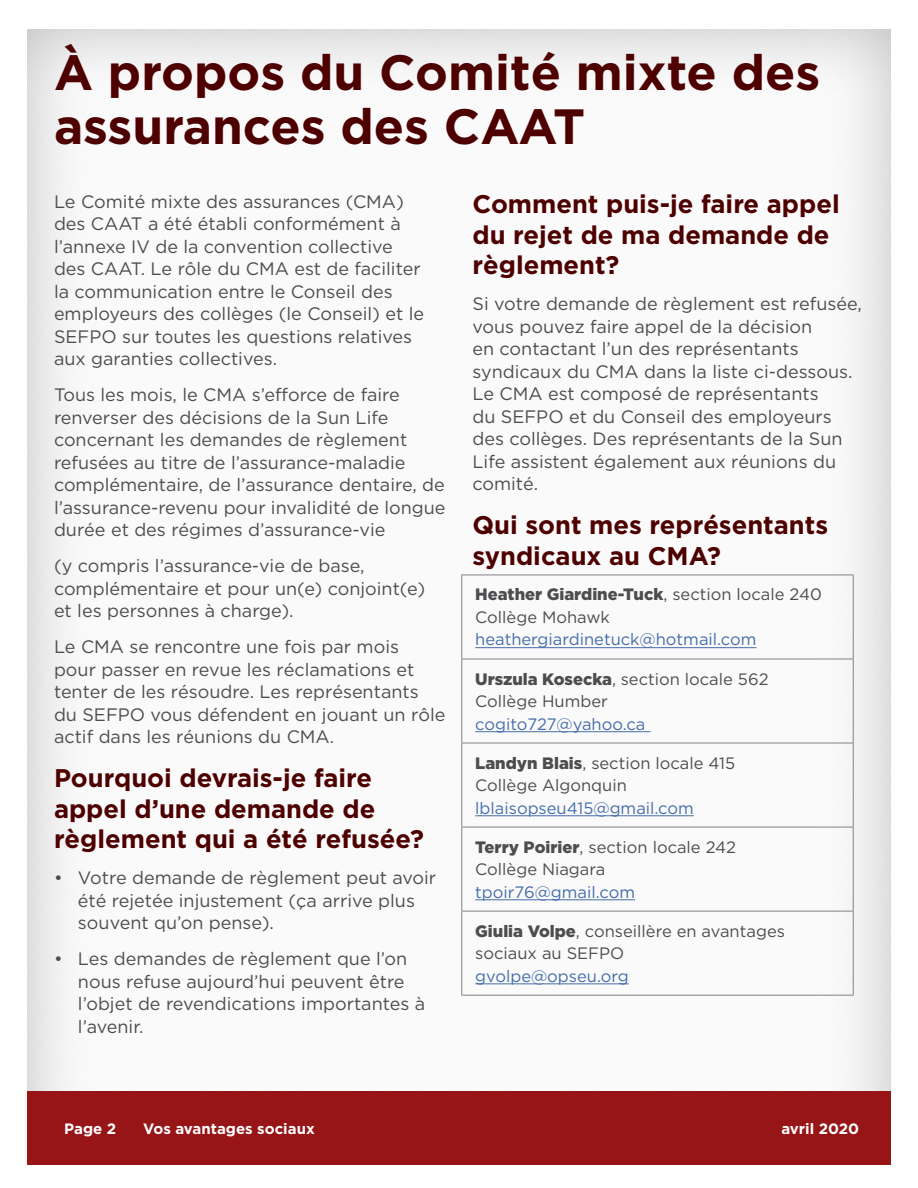
<style>
.page{position:relative;width:918px;height:1188px;background:#fff}
.page>*{position:absolute;margin:0;border:0;box-sizing:border-box;transform-origin:0 0}
.t1{font:700 49.5px/54px "Gotham HTF";color:#4e0000}
.t2{font:700 25.5px/30.6px "Gotham HTF";color:#4e0000}
.t3{font:18px/22.5px "Gotham HTF";color:#4d4d4f}
.t4{font:16.5px/22.5px "Gotham HTF";color:#4d4d4f}
.t5{font:16.5px "Gotham HTF";color:#456da9}
.t6{font:700 15px "Gotham HTF";color:#fff}
.s1{font-weight:900}
</style>
<div class="page">
<div style="left:15px;top:22px;width:877px;height:1140px;background:#000;opacity:.85"></div>
<div style="left:27px;top:1091px;width:864px;height:73px;background:#971417"></div>
<hr style="left:461px;top:575px;width:393px;height:1px;background:#808285">
<hr style="left:461px;top:575px;width:1px;height:84px;background:#808285">
<hr style="left:853px;top:575px;width:1px;height:84px;background:#808285">
<hr style="left:461px;top:659px;width:393px;height:1px;background:#808285">
<hr style="left:461px;top:659px;width:1px;height:84px;background:#808285">
<hr style="left:853px;top:659px;width:1px;height:84px;background:#808285">
<hr style="left:461px;top:743px;width:393px;height:1px;background:#808285">
<hr style="left:461px;top:743px;width:1px;height:84px;background:#808285">
<hr style="left:853px;top:743px;width:1px;height:84px;background:#808285">
<hr style="left:461px;top:827px;width:393px;height:1px;background:#808285">
<hr style="left:461px;top:827px;width:1px;height:84px;background:#808285">
<hr style="left:853px;top:827px;width:1px;height:84px;background:#808285">
<hr style="left:461px;top:911px;width:393px;height:1px;background:#808285">
<hr style="left:461px;top:911px;width:1px;height:84px;background:#808285">
<hr style="left:853px;top:911px;width:1px;height:84px;background:#808285">
<hr style="left:461px;top:995px;width:393px;height:1px;background:#808285">
<hr style="left:475px;top:647px;width:281px;height:1px;background:#456da9">
<hr style="left:475px;top:731px;width:175px;height:1px;background:#456da9">
<hr style="left:475px;top:816px;width:219px;height:1px;background:#456da9">
<hr style="left:475px;top:900px;width:160px;height:1px;background:#456da9">
<hr style="left:475px;top:984px;width:154px;height:1px;background:#456da9">
<h1 class="t1" style="left:54px;top:44px;width:768px">À propos du Comité mixte des assurances des CAAT</h1>
<p class="t3" style="left:54px;top:190px;width:372px">Le Comité mixte des assurances (CMA) des CAAT a été établi conformément à l’annexe IV de la convention collective des CAAT. Le rôle du CMA est de faciliter la communication entre le Conseil des employeurs des collèges (le Conseil) et le SEFPO sur toutes les questions relatives aux garanties collectives.</p>
<p class="t3" style="left:54px;top:383px;width:393px">Tous les mois, le CMA s’efforce de faire renverser des décisions de la Sun Life concernant les demandes de règlement refusées au titre de l’assurance-maladie complémentaire, de l’assurance dentaire, de l’assurance-revenu pour invalidité de longue durée et des régimes d’assurance-vie</p>
<p class="t3" style="left:54px;top:554px;width:373px">(y compris l’assurance-vie de base, complémentaire et pour un(e) conjoint(e) et les personnes à charge).</p>
<p class="t3" style="left:54px;top:635px;width:393px">Le CMA se rencontre une fois par mois pour passer en revue les réclamations et tenter de les résoudre. Les représentants du SEFPO vous défendent en jouant un rôle actif dans les réunions du CMA.</p>
<h2 class="t2" style="left:54px;top:762px;width:371px">Pourquoi devrais-je faire appel d’une demande de règlement qui a été refusée?</h2>
<p class="t3" style="left:78px;top:866px;width:360px;text-indent:-24px">• Votre demande de règlement peut avoir été rejetée injustement (ça arrive plus souvent qu’on pense).</p>
<p class="t3" style="left:78px;top:947px;width:349px;text-indent:-24px">• Les demandes de règlement que l’on nous refuse aujourd’hui peuvent être l’objet de revendications importantes à l’avenir.</p>
<h2 class="t2" style="left:472px;top:188px;width:369px">Comment puis-je faire appel du rejet de ma demande de règlement?</h2>
<p class="t3" style="left:472px;top:292px;width:391px">Si votre demande de règlement est refusée, vous pouvez faire appel de la décision<br>en contactant l’un des représentants syndicaux du CMA dans la liste ci-dessous.<br>Le CMA est composé de représentants<br>du SEFPO et du Conseil des employeurs des collèges. Des représentants de la Sun Life assistent également aux réunions du comité.</p>
<h2 class="t2" style="left:472px;top:509px;width:357px">Qui sont mes représentants syndicaux au CMA?</h2>
<p class="t4" style="left:475px;top:583px;width:348px"><span class="s1">Heather Giardine-Tuck</span>, section locale 240<br>Collège Mohawk</p>
<p class="t5" style="left:475px;top:631px;width:283px">heathergiardinetuck@hotmail.com</p>
<p class="t4" style="left:475px;top:667px;width:295px"><span class="s1">Urszula Kosecka</span>, section locale 562<br>Collège Humber</p>
<p class="t5" style="left:475px;top:715px;width:172px">cogito727@yahoo.ca</p>
<p class="t4" style="left:475px;top:751px;width:262px"><span class="s1">Landyn Blais</span>, section locale 415<br>Collège Algonquin</p>
<p class="t5" style="left:475px;top:799px;width:220px">lblaisopseu415@gmail.com</p>
<p class="t4" style="left:475px;top:835px;width:262px"><span class="s1">Terry Poirier</span>, section locale 242<br>Collège Niagara</p>
<p class="t5" style="left:475px;top:883px;width:161px">tpoir76@gmail.com</p>
<p class="t4" style="left:475px;top:919px;width:311px"><span class="s1">Giulia Volpe</span>, conseillère en avantages sociaux au SEFPO</p>
<p class="t5" style="left:475px;top:967px;width:155px">gvolpe@opseu.org</p>
<p class="t6" style="left:64px;top:1120px;width:53px">Page 2</p>
<p class="t6" style="left:143px;top:1120px;width:173px">Vos avantages sociaux</p>
<p class="t6" style="left:781px;top:1120px;width:79px">avril 2020</p>
</div>
